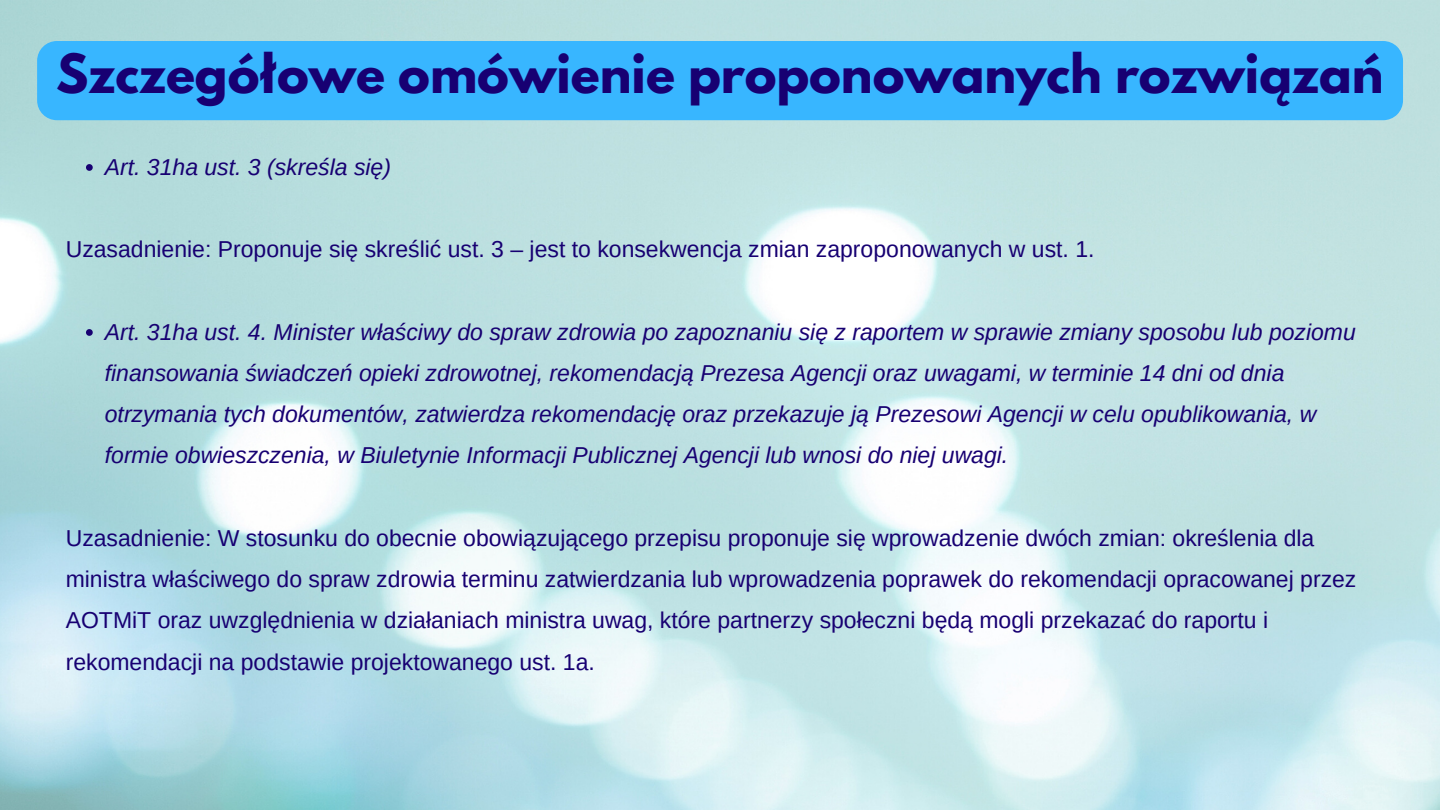
<style>
.page{position:relative;width:1440px;height:810px;background:#fff}
.page>*{position:absolute;margin:0;border:0;box-sizing:border-box;transform-origin:0 0}
.t1{font:700 48px "League Spartan";color:#170072}
.t2{font:23px/41.2px "Arimo";color:#170072}
.t3{font:italic 23px/41.2px "Arimo";color:#170072}
</style>
<div class="page">
<div style="left:37px;top:41px;width:1366px;height:79px;background:#38b6ff"></div>
<svg style="left:86px;top:164px;width:7px;height:7px"></svg>
<svg style="left:86px;top:329px;width:7px;height:7px"></svg>
<p class="t1" style="left:56px;top:50px;width:1329px">Szczegółowe omówienie proponowanych rozwiązań</p>
<p class="t3" style="left:105px;top:146px;width:288px">Art. 31ha ust. 3 (skreśla się)</p>
<p class="t2" style="left:66px;top:229px;width:1030px">Uzasadnienie: Proponuje się skreślić ust. 3 – jest to konsekwencja zmian zaproponowanych w ust. 1.</p>
<p class="t3" style="left:105px;top:311px;width:1253px">Art. 31ha ust. 4. Minister właściwy do spraw zdrowia po zapoznaniu się z raportem w sprawie zmiany sposobu lub poziomu finansowania świadczeń opieki zdrowotnej, rekomendacją Prezesa Agencji oraz uwagami, w terminie 14 dni od dnia otrzymania tych dokumentów, zatwierdza rekomendację oraz przekazuje ją Prezesowi Agencji w celu opublikowania, w formie obwieszczenia, w Biuletynie Informacji Publicznej Agencji lub wnosi do niej uwagi.</p>
<p class="t2" style="left:66px;top:517px;width:1292px">Uzasadnienie: W stosunku do obecnie obowiązującego przepisu proponuje się wprowadzenie dwóch zmian: określenia dla ministra właściwego do spraw zdrowia terminu zatwierdzania lub wprowadzenia poprawek do rekomendacji opracowanej przez AOTMiT oraz uwzględnienia w działaniach ministra uwag, które partnerzy społeczni będą mogli przekazać do raportu i rekomendacji na podstawie projektowanego ust. 1a.</p>
</div>
